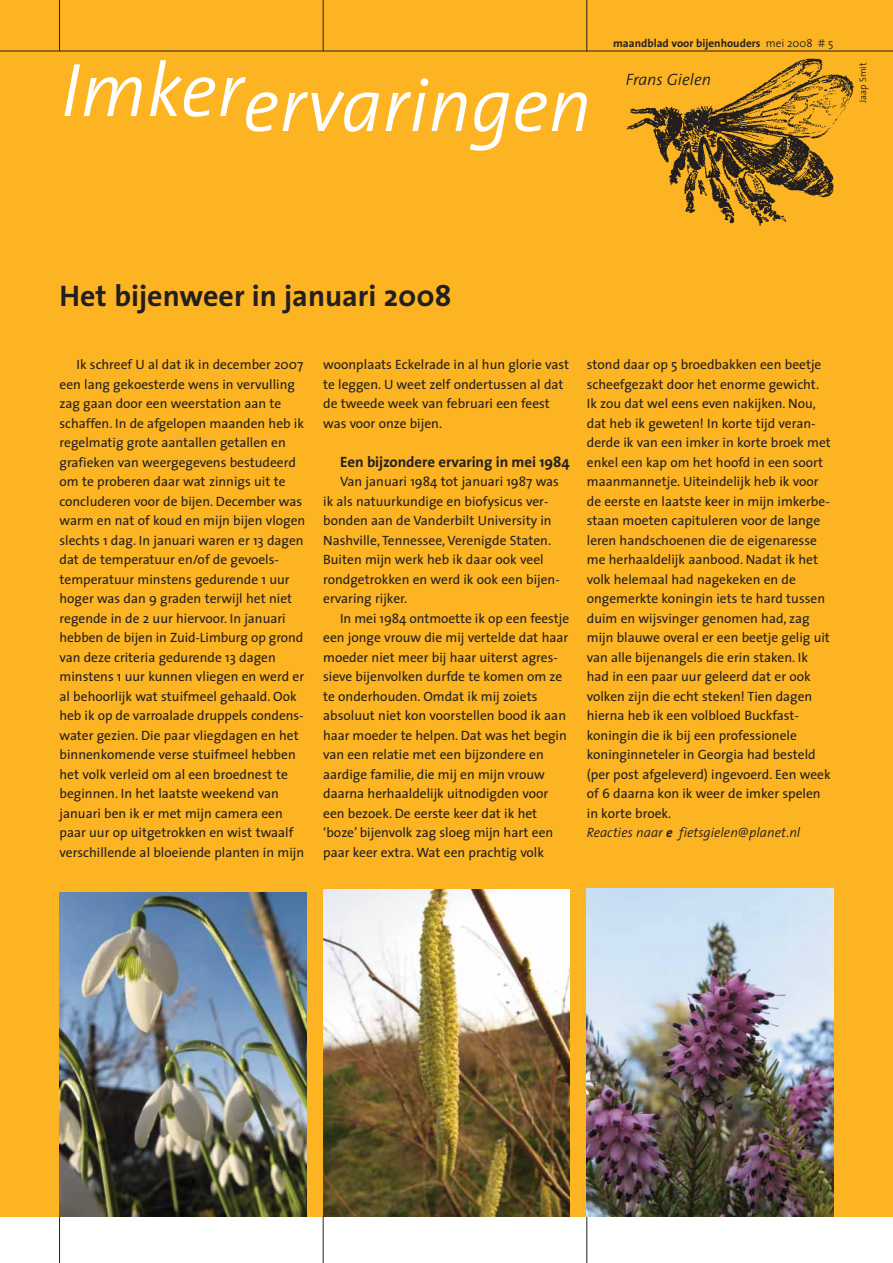
<style>
.page{position:relative;width:893px;height:1263px;background:#fff}
.page>*{position:absolute;margin:0;border:0;box-sizing:border-box;transform-origin:0 0}
.t1{font:italic 300 76.5px "The Sans";color:#fff}
.t2{font:700 30px "The Sans";color:#231f20}
.t3{font:italic 300 16.5px "The Sans";color:#231f20}
.t4{font:700 15px "The Sans";letter-spacing:-.005em;color:#231f20}
.t5{font:13.5px/19.5px "The Sans";color:#231f20}
.t6{font:700 11.25px "The Sans";color:#231f20}
.t7{font:300 9.75px "The Sans";color:#231f20}
.s1{font-weight:300}
.s2{font-weight:300;font-style:italic}
.s3{font-weight:700;font-style:italic}
</style>
<div class="page">
<div style="left:0;top:0;width:893px;height:1216px;background:#fcb422"></div>
<hr style="left:59px;top:0;width:1px;height:51px;background:#231f20">
<hr style="left:323px;top:0;width:1px;height:51px;background:#231f20">
<hr style="left:586px;top:0;width:1px;height:51px;background:#231f20">
<hr style="left:59px;top:1216px;width:1px;height:47px;background:#231f20">
<hr style="left:323px;top:1216px;width:1px;height:47px;background:#231f20">
<hr style="left:586px;top:1216px;width:1px;height:47px;background:#231f20">
<hr style="left:0;top:51px;width:893px;height:1px;background:#231f20">
<img style="left:617px;top:50px;width:251px;height:176px">
<img style="left:60px;top:893px;width:246px;height:323px">
<img style="left:323px;top:889px;width:247px;height:327px">
<img style="left:587px;top:889px;width:246px;height:327px">
<h1 class="t1" style="left:61px;top:75px;width:532px">Imkerervaringen</h1>
<p class="t6" style="left:613px;top:38px;width:222px">maandblad voor bijenhouders <span class="s1">mei 2008 # 5</span></p>
<p class="t3" style="left:626px;top:73px;width:87px">Frans Gielen</p>
<p class="t7" style="left:859px;top:103px;width:42px;rotate:-90deg">Jaap Smit</p>
<h2 class="t2" style="left:60px;top:284px;width:393px">Het bijenweer in januari 2008</h2>
<p class="t5" style="left:60px;top:356px;width:247px;text-indent:17px">Ik schreef U al dat ik in december 2007 een lang gekoesterde wens in vervulling zag gaan door een weerstation aan te schaffen. In de afgelopen maanden heb ik regelmatig grote aantallen getallen en grafieken van weergegevens bestudeerd om te proberen daar wat zinnigs uit te concluderen voor de bijen. December was warm en nat of koud en mijn bijen vlogen slechts 1 dag. In januari waren er 13 dagen dat de temperatuur en/of de gevoels - temperatuur minstens gedurende 1 uur hoger was dan 9 graden terwijl het niet regende in de 2 uur hiervoor. In januari hebben de bijen in Zuid-Limburg op grond van deze criteria gedurende 13 dagen minstens 1 uur kunnen vliegen en werd er al behoorlijk wat stuifmeel gehaald. Ook heb ik op de varroalade druppels condens - water gezien. Die paar vliegdagen en het binnenkomende verse stuifmeel hebben het volk verleid om al een broednest te beginnen. In het laatste weekend van januari ben ik er met mijn camera een paar uur op uitgetrokken en wist twaalf verschillende al bloeiende planten in mijn</p>
<p class="t5" style="left:323px;top:356px;width:248px">woonplaats Eckelrade in al hun glorie vast te leggen. U weet zelf ondertussen al dat de tweede week van februari een feest was voor onze bijen.</p>
<p class="t4" style="left:340px;top:456px;width:231px">Een bijzondere ervaring in mei 1984</p>
<p class="t5" style="left:323px;top:473px;width:238px;text-indent:17px">Van januari 1984 tot januari 1987 was ik als natuurkundige en biofysicus ver&shy;bonden aan de Vanderbilt University in Nashville, Tennessee, Verenigde Staten.<br>Buiten mijn werk heb ik daar ook veel rondgetrokken en werd ik ook een bijen&shy;ervaring rijker.</p>
<p class="t5" style="left:323px;top:610px;width:248px;text-indent:17px">In mei 1984 ontmoette ik op een feestje een jonge vrouw die mij vertelde dat haar moeder niet meer bij haar uiterst agres&shy;sieve bijenvolken durfde te komen om ze te onderhouden. Omdat ik mij zo iets absoluut niet kon voorstellen bood ik aan haar moeder te helpen. Dat was het begin van een relatie met een bijzondere en aardige familie, die mij en mijn vrouw daarna herhaaldelijk uitnodigden voor een bezoek. De eerste keer dat ik het ‘boze’ bijenvolk zag sloeg mijn hart een paar keer extra. Wat een prachtig volk</p>
<p class="t5" style="left:587px;top:356px;width:246px">stond daar op 5 broedbakken een beetje scheefgezakt door het enorme gewicht.<br>Ik zou dat wel eens even nakijken. Nou, dat heb ik geweten! In korte tijd veran&shy;derde ik van een imker in korte broek met enkel een kap om het hoofd in een soort maanmannetje. Uiteindelijk heb ik voor de eerste en laatste keer in mijn imkerbe&shy;staan moeten capituleren voor de lange leren handschoenen die de eigenaresse me herhaaldelijk aanbood. Nadat ik het volk helemaal had nagekeken en de ongemerkte koningin iets te hard tussen duim en wijsvinger genomen had, zag mijn blauwe overal er een beetje gelig uit van alle bijenangels die erin staken. Ik had in een paar uur geleerd dat er ook volken zijn die echt steken! Tien dagen hierna heb ik een volbloed Buckfast - koningin die ik bij een professionele koninginneteler in Georgia had besteld (per post afgeleverd) ingevoerd. Een week of 6 daarna kon ik weer de imker spelen in korte broek.<br><span class="s2">Reacties naar</span> <span class="s3">e</span> <span class="s2">fietsgielen@planet.nl</span></p>
</div>
